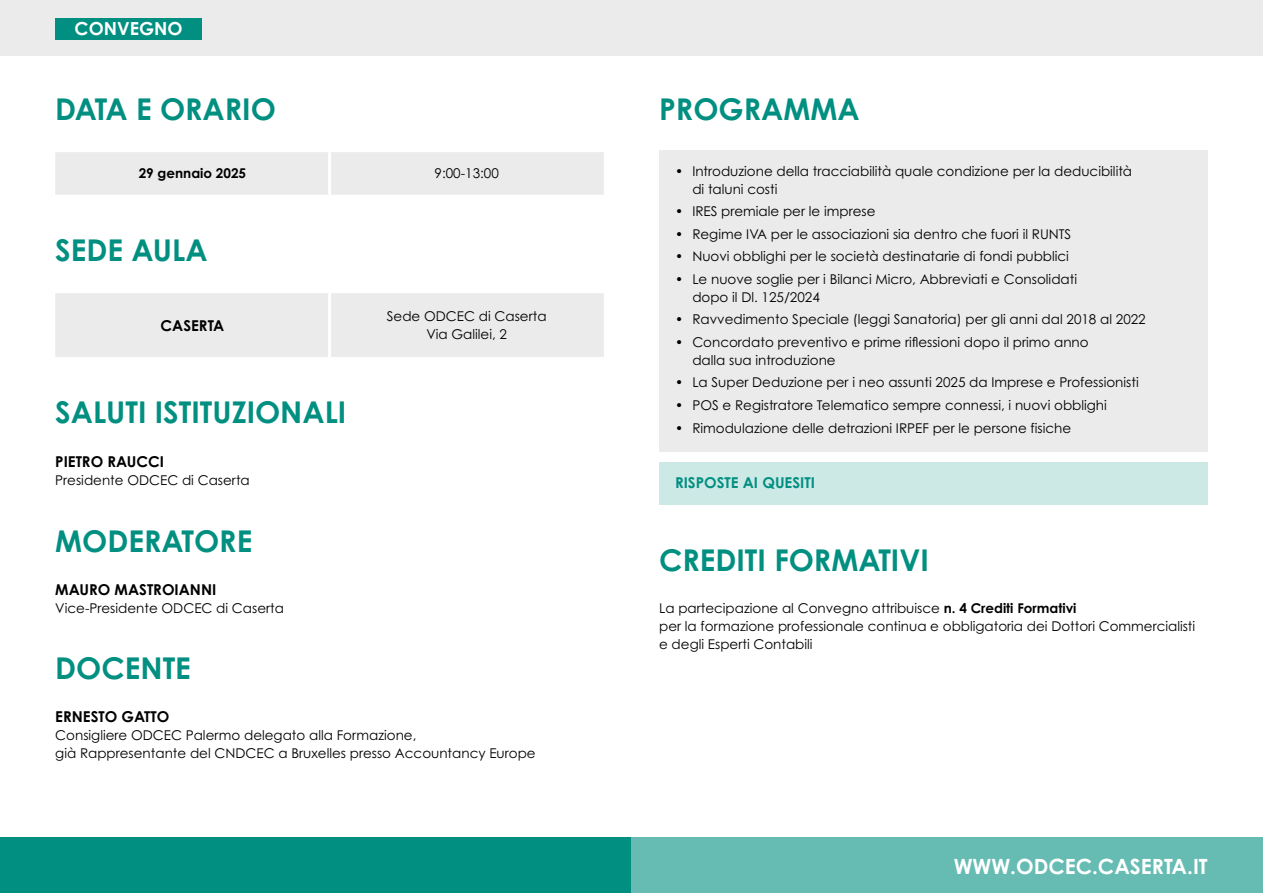
<style>
.page{position:relative;width:1263px;height:893px;background:#fff}
.page>*{position:absolute;margin:0;border:0;box-sizing:border-box;transform-origin:0 0}
.t1{font:700 30px "Century Gothic Pro";color:#008f80}
.t2{font:700 21px "Century Gothic Pro";color:#fff}
.t3{font:700 18px "Century Gothic Pro";color:#fff}
.t4{font:700 15px "Century Gothic Pro";color:#000}
.t5{font:700 15px "Century Gothic Pro";color:#008f80}
.t6{font:13.5px/18px "Century Gothic Pro";color:#000}
.t7{font:700 13.5px "Century Gothic Pro";color:#000}
.s1{font-weight:700}
</style>
<div class="page">
<div style="left:0;top:0;width:1263px;height:55px;background:#ebebeb"></div>
<div style="left:55px;top:18px;width:147px;height:21px;background:#008f80"></div>
<div style="left:0;top:838px;width:631px;height:55px;background:#008f80"></div>
<div style="left:631px;top:838px;width:632px;height:55px;background:#66bcb3"></div>
<div style="left:55px;top:152px;width:549px;height:43px;background:#ebebeb"></div>
<hr style="left:328px;top:152px;width:3px;height:43px;background:#fff">
<div style="left:55px;top:293px;width:549px;height:64px;background:#ebebeb"></div>
<hr style="left:328px;top:293px;width:3px;height:64px;background:#fff">
<div style="left:659px;top:150px;width:549px;height:301px;background:#ebebeb"></div>
<div style="left:659px;top:462px;width:549px;height:42px;background:#cce9e6"></div>
<h3 class="t3" style="left:75px;top:17px;width:109px">CONVEGNO</h3>
<h1 class="t1" style="left:55px;top:90px;width:222px">DATA E ORARIO</h1>
<p class="t7" style="left:139px;top:165px;width:109px">29 gennaio 2025</p>
<p class="t6" style="left:434px;top:164px;width:66px">9:00-13:00</p>
<h1 class="t1" style="left:55px;top:231px;width:154px">SEDE AULA</h1>
<p class="t4" style="left:161px;top:316px;width:65px">CASERTA</p>
<p class="t6" style="left:387px;top:307px;width:161px;text-align:center">Sede ODCEC di Caserta<br>Via Galilei, 2</p>
<h1 class="t1" style="left:55px;top:394px;width:292px">SALUTI ISTITUZIONALI</h1>
<p class="t4" style="left:55px;top:452px;width:110px">PIETRO RAUCCI</p>
<p class="t6" style="left:55px;top:471px;width:196px">Presidente ODCEC di Caserta</p>
<h1 class="t1" style="left:55px;top:522px;width:199px">MODERATORE</h1>
<p class="t4" style="left:55px;top:580px;width:163px">MAURO MASTROIANNI</p>
<p class="t6" style="left:55px;top:599px;width:230px">Vice-Presidente ODCEC di Caserta</p>
<h1 class="t1" style="left:55px;top:649px;width:137px">DOCENTE</h1>
<p class="t4" style="left:55px;top:708px;width:116px">ERNESTO GATTO</p>
<p class="t6" style="left:55px;top:726px;width:482px">Consigliere ODCEC Palermo delegato alla Formazione,<br>già Rappresentante del CNDCEC a Bruxelles presso Accountancy Europe</p>
<h1 class="t1" style="left:659px;top:90px;width:202px">PROGRAMMA</h1>
<p class="t6" style="left:692px;top:162px;width:441px;text-indent:-17px">• Introduzione della tracciabilità quale condizione per la deducibilità di taluni costi</p>
<p class="t6" style="left:675px;top:202px;width:202px">• IRES premiale per le imprese</p>
<p class="t6" style="left:675px;top:225px;width:398px">• Regime IVA per le associazioni sia dentro che fuori il RUNTS</p>
<p class="t6" style="left:675px;top:247px;width:395px">• Nuovi obblighi per le società destinatarie di fondi pubblici</p>
<p class="t6" style="left:692px;top:270px;width:386px;text-indent:-17px">• Le nuove soglie per i Bilanci Micro, Abbreviati e Consolidati dopo il Dl. 125/2024</p>
<p class="t6" style="left:675px;top:310px;width:472px">• Ravvedimento Speciale (leggi Sanatoria) per gli anni dal 2018 al 2022</p>
<p class="t6" style="left:692px;top:333px;width:398px;text-indent:-17px">• Concordato preventivo e prime riflessioni dopo il primo anno dalla sua introduzione</p>
<p class="t6" style="left:675px;top:373px;width:465px">• La Super Deduzione per i neo assunti 2025 da Imprese e Professionisti</p>
<p class="t6" style="left:675px;top:396px;width:433px">• POS e Registratore Telematico sempre connessi, i nuovi obblighi</p>
<p class="t6" style="left:675px;top:418px;width:398px">• Rimodulazione delle detrazioni IRPEF per le persone fisiche</p>
<p class="t5" style="left:675px;top:474px;width:141px">RISPOSTE AI QUESITI</p>
<h1 class="t1" style="left:659px;top:541px;width:271px">CREDITI FORMATIVI</h1>
<p class="t6" style="left:659px;top:599px;width:538px">La partecipazione al Convegno attribuisce <span class="s1">n. 4 Crediti Formativi<br></span>per la formazione professionale continua e obbligatoria dei Dottori Commercialisti e degli Esperti Contabili</p>
<h2 class="t2" style="left:954px;top:853px;width:255px">WWW.ODCEC.CASERTA.IT</h2>
</div>
